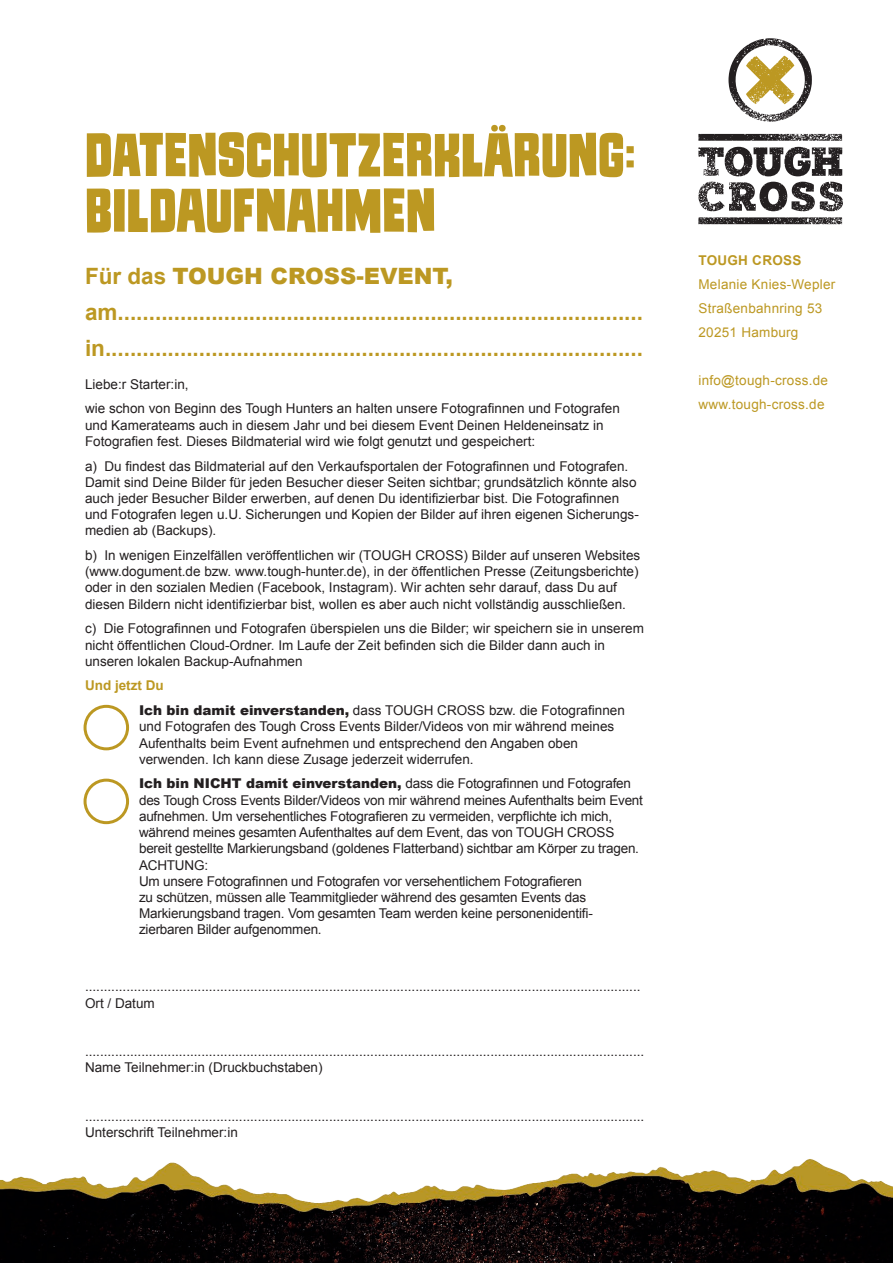
<style>
.page{position:relative;width:893px;height:1263px;background:#fff}
.page>*{position:absolute;margin:0;border:0;box-sizing:border-box;transform-origin:0 0}
.t1{font:67.5px/55.5px "Tremendous Loose";color:#bc9822}
.t2{font:700 22.5px/36px "Arial";color:#bc9822}
.t3{font:13.5px/16.2px "Arial";color:#231f20}
.t4{font:13.5px/24px "Arial";letter-spacing:.02em;color:#bc9822}
.t5{font:700 13.5px "Arial";letter-spacing:.02em;color:#bc9822}
.s1{font-weight:900}
.s2{font-weight:700;color:#bc9822}
</style>
<div class="page">
<svg style="left:698px;top:147px;width:145px;height:64px"></svg>
<svg style="left:698px;top:134px;width:144px;height:7px"></svg>
<svg style="left:698px;top:217px;width:144px;height:7px"></svg>
<svg style="left:728px;top:38px;width:84px;height:84px"></svg>
<div style="left:84px;top:705px;width:45px;height:45px;border:3px solid #bc9822;border-radius:50%"></div>
<div style="left:84px;top:779px;width:45px;height:45px;border:3px solid #bc9822;border-radius:50%"></div>
<img style="left:0;top:1159px;width:893px;height:104px">
<h1 class="t1" style="left:85px;top:128px;width:552px">DATENSCHUTZERKLÄRUNG:<br>BILDAUFNAHMEN</h1>
<h2 class="t2" style="left:85px;top:259px;width:559px">Für das <span class="s1">TOUGH CROSS-EVENT, </span>am.................................................................................... in......................................................................................</h2>
<p class="t3" style="left:85px;top:372px;width:536px;line-height:24.8px">Liebe:r Starter:in,<br>wie schon von Beginn des Tough Hunters an halten unsere Fotografinnen und Fotografen</p>
<p class="t3" style="left:85px;top:417px;width:520px">und Kamerateams auch in diesem Jahr und bei diesem Event Deinen Heldeneinsatz in<br>Fotografien fest. Dieses Bildmaterial wird wie folgt genutzt und gespeichert:</p>
<p class="t3" style="left:85px;top:458px;width:555px">a) Du findest das Bildmaterial auf den Verkaufsportalen der Fotografinnen und Fotografen.<br>Damit sind Deine Bilder für jeden Besucher dieser Seiten sichtbar; grundsätzlich könnte also auch jeder Besucher Bilder erwerben, auf denen Du identifizierbar bist. Die Fotografinnen und Fotografen legen u.U. Sicherungen und Kopien der Bilder auf ihren eigenen Sicherungs&shy;medien ab (Backups).</p>
<p class="t3" style="left:85px;top:547px;width:557px">b) In wenigen Einzelfällen veröffentlichen wir (TOUGH CROSS) Bilder auf unseren Websites (www.dogument.de bzw. www.tough-hunter.de), in der öffentlichen Presse (Zeitungsberichte) oder in den sozialen Medien (Facebook, Instagram). Wir achten sehr darauf, dass Du auf diesen Bildern nicht identifizierbar bist, wollen es aber auch nicht vollständig ausschließen.</p>
<p class="t3" style="left:85px;top:621px;width:560px">c) Die Fotografinnen und Fotografen überspielen uns die Bilder; wir speichern sie in unserem nicht öffentlichen Cloud-Ordner. Im Laufe der Zeit befinden sich die Bilder dann auch in unseren lokalen Backup-Aufnahmen</p>
<p class="t3" style="left:139px;top:673px;width:487px;line-height:24.8px;text-indent:-54px"><span class="s2">Und jetzt Du<br></span><span class="s1">Ich bin damit einverstanden,</span> dass TOUGH CROSS bzw. die Fotografinnen</p>
<p class="t3" style="left:139px;top:719px;width:477px">und Fotografen des Tough Cross Events Bilder/Videos von mir während meines<br>Aufenthalts beim Event aufnehmen und entsprechend den Angaben oben verwenden. Ich kann diese Zusage jederzeit widerrufen.</p>
<p class="t3" style="left:139px;top:776px;width:505px"><span class="s1">Ich bin NICHT damit einverstanden,</span> dass die Fotografinnen und Fotografen des Tough Cross Events Bilder/Videos von mir während meines Aufenthalts beim Event aufnehmen. Um versehentliches Fotografieren zu vermeiden, verpflichte ich mich, während meines gesamten Aufenthaltes auf dem Event, das von TOUGH CROSS bereit gestellte Markierungsband (goldenes Flatterband) sichtbar am Körper zu tragen.<br>ACHTUNG:<br>Um unsere Fotografinnen und Fotografen vor versehentlichem Fotografieren<br>zu schützen, müssen alle Teammitglieder während des gesamten Events das Markierungsband tragen. Vom gesamten Team werden keine personenidentifi&shy;zierbaren Bilder aufgenommen.</p>
<p class="t3" style="left:85px;top:979px;width:557px">....................................................................................................................................................<br>Ort / Datum</p>
<p class="t3" style="left:85px;top:1043px;width:561px">.....................................................................................................................................................<br>Name Teilnehmer:in (Druckbuchstaben)</p>
<p class="t3" style="left:85px;top:1108px;width:561px">.....................................................................................................................................................<br>Unterschrift Teilnehmer:in</p>
<p class="t5" style="left:698px;top:251px;width:104px">TOUGH CROSS</p>
<p class="t4" style="left:698px;top:272px;width:138px">Melanie Knies-Wepler<br>Straßenbahnring 53<br>20251 Hamburg</p>
<p class="t4" style="left:698px;top:368px;width:131px">info@tough-cross.de www.tough-cross.de</p>
</div>
